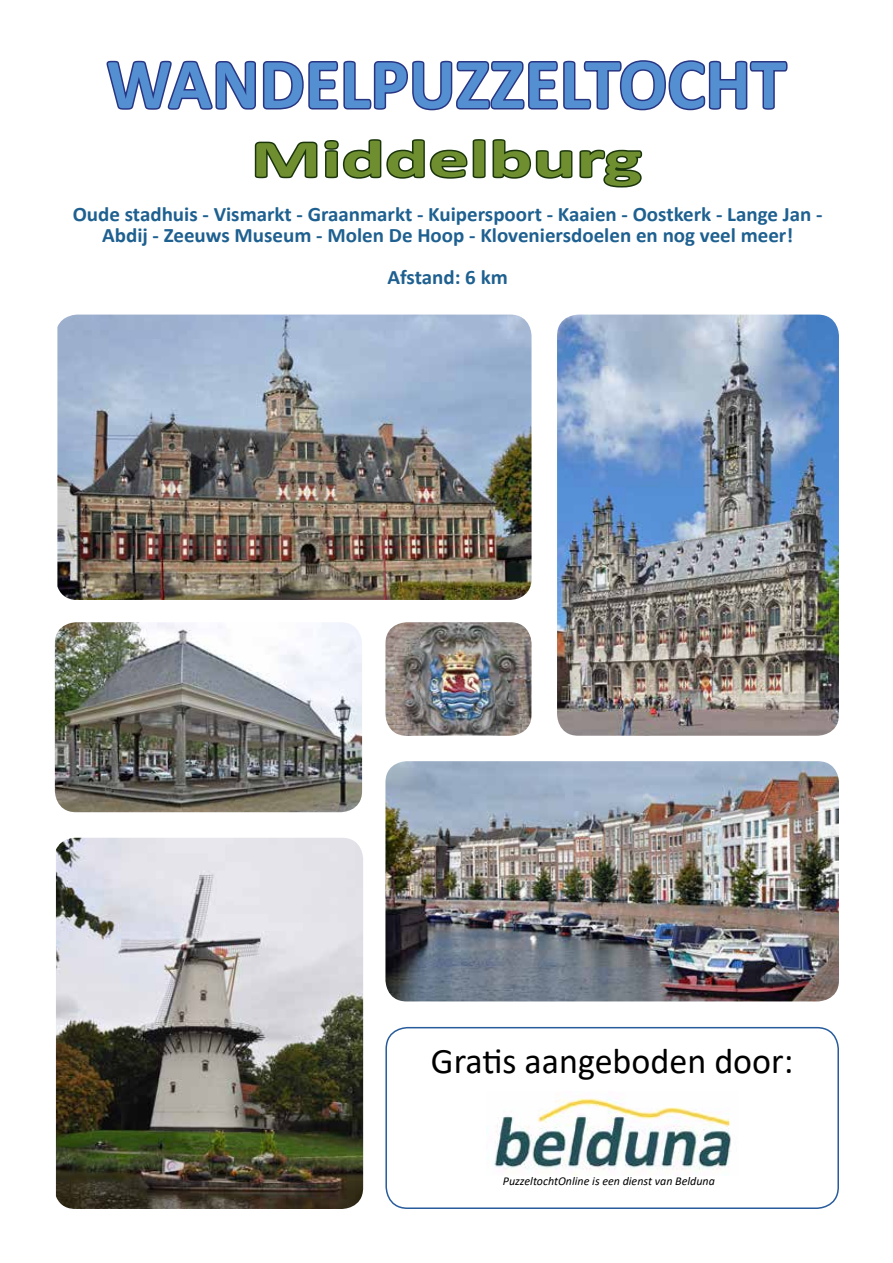
<style>
.page{position:relative;width:893px;height:1263px;background:#fff}
.page>*{position:absolute;margin:0;border:0;box-sizing:border-box;transform-origin:0 0}
.t1{font:700 72px "Calibri";color:#548fd1}
.t2{font:700 52.95px "Calibri";color:#6f8e30;scale:1.53 1}
.t3{font:36px "Calibri";color:#000}
.t4{font:700 20.55px/21px "Calibri";color:#1e6090;text-align:center}
.t5{font:italic 12px "Calibri";color:#000}
</style>
<div class="page">
<svg style="left:106px;top:60px;width:682px;height:51px"></svg>
<svg style="left:254px;top:139px;width:389px;height:49px"></svg>
<div style="left:385px;top:1027px;width:454px;height:182px;border:2px solid #275b9b;border-radius:21px"></div>
<img style="left:557px;top:315px;width:282px;height:421px">
<img style="left:56px;top:838px;width:307px;height:371px">
<img style="left:57px;top:315px;width:474px;height:285px">
<img style="left:55px;top:622px;width:307px;height:190px">
<img style="left:385px;top:622px;width:146px;height:114px">
<img style="left:385px;top:761px;width:454px;height:240px">
<img style="left:486px;top:1098px;width:245px;height:78px">
<h1 class="t1" style="left:106px;top:33px;width:681px">WANDELPUZZELTOCHT</h1>
<h2 class="t2" style="left:251px;top:122px;width:257px">Middelburg</h2>
<p class="t4" style="left:73px;top:203px;width:751px">Oude stadhuis - Vismarkt - Graanmarkt - Kuiperspoort - Kaaien - Oostkerk - Lange Jan -<br>Abdij - Zeeuws Museum - Molen De Hoop - Kloveniersdoelen en nog veel meer!</p>
<p class="t4" style="left:387px;top:266px;width:122px">Afstand: 6 km</p>
<h3 class="t3" style="left:431px;top:1035px;width:364px">Gratis aangeboden door:</h3>
<p class="t5" style="left:503px;top:1172px;width:214px">PuzzeltochtOnline is een dienst van Belduna</p>
</div>
